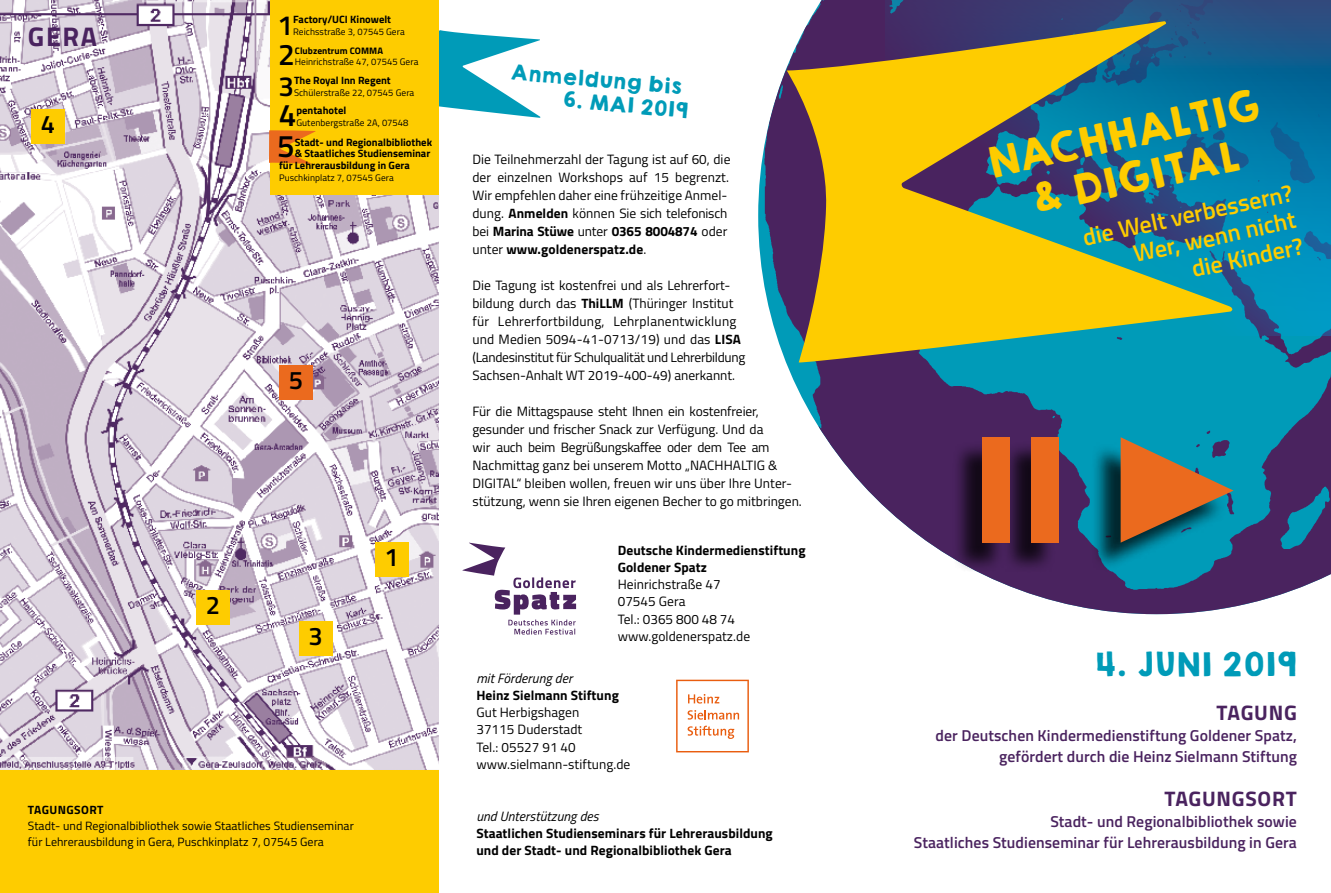
<style>
.page{position:relative;width:1331px;height:893px;background:#fff}
.page>*{position:absolute;margin:0;border:0;box-sizing:border-box;transform-origin:0 0}
.t1{font:37.5px/45px "KGHAPPY Solid";color:#fecc00;text-align:center}
.t2{font:600 31.35px "Titillium";color:#000}
.t3{font:600 30px "Titillium";color:#000}
.t4{font:29.7px "KGHAPPY Solid";color:#009bb8}
.t5{font:600 27.75px "Titillium";color:#000}
.t6{font:700 27px "Titillium";color:#4a235f}
.t7{font:600 25.5px "Titillium";color:#000}
.t8{font:600 24px/27px "Titillium";color:#fecc00;text-align:right}
.t9{font:700 21px "Titillium";letter-spacing:.035em;color:#4a235f}
.t10{font:18.9px "KGHAPPY Solid";color:#009bb8}
.t11{font:600 15.75px/21px "Titillium";letter-spacing:.005em;color:#4a235f;text-align:right}
.t12{font:13.5px/18px "Titillium";letter-spacing:.005em;color:#000}
.t13{font:700 13.5px/17.2px "Titillium";letter-spacing:.005em;color:#000}
.t14{font:italic 13.5px "Titillium";letter-spacing:.005em;color:#000}
.t15{font:12px/15.8px "Titillium";letter-spacing:.005em;color:#000}
.t16{font:700 12px "Titillium";letter-spacing:.035em;color:#000}
.t17{font:700 10.65px "Titillium";color:#000}
.t18{font:9.45px/11.9px "Titillium";letter-spacing:.005em;color:#000}
.t19{font:700 9.45px "Titillium";letter-spacing:.005em;color:#000}
.s1{font-weight:700}
</style>
<div class="page">
<div style="left:0;top:767px;width:438px;height:126px;background:#fecc00"></div>
<img style="left:0;top:0;width:438px;height:770px">
<div style="left:31px;top:109px;width:34px;height:34px;background:#fecc00"></div>
<div style="left:196px;top:590px;width:34px;height:34px;background:#fecc00"></div>
<div style="left:299px;top:621px;width:33px;height:34px;background:#fecc00"></div>
<div style="left:375px;top:543px;width:34px;height:34px;background:#fecc00"></div>
<div style="left:279px;top:366px;width:34px;height:34px;background:#eb6a1e"></div>
<svg style="left:439px;top:30px;width:102px;height:88px"></svg>
<div style="left:270px;top:0;width:169px;height:194px;background:#fecc00"></div>
<svg style="left:269px;top:130px;width:47px;height:34px"></svg>
<svg style="left:462px;top:543px;width:114px;height:92px"></svg>
<svg style="left:676px;top:680px;width:73px;height:72px"></svg>
<img style="left:758px;top:0;width:573px;height:614px">
<div style="left:952px;top:441px;width:104px;height:132px;background:#000;opacity:.75"></div>
<div style="left:982px;top:437px;width:27px;height:106px;background:#eb6a1e"></div>
<div style="left:1032px;top:437px;width:27px;height:106px;background:#eb6a1e"></div>
<div style="left:1090px;top:443px;width:138px;height:129px;background:#000;opacity:.75"></div>
<svg style="left:1121px;top:437px;width:113px;height:106px;background:#767760"></svg>
<svg style="left:885px;top:0;width:446px;height:336px;background:#116c9d"></svg>
<svg style="left:787px;top:21px;width:448px;height:343px;background:#84934e"></svg>
<h3 class="t6" style="left:28px;top:16px;width:71px">GERA</h3>
<h3 class="t7" style="left:41px;top:105px;width:16px">4</h3>
<h3 class="t5" style="left:278px;top:5px;width:17px">1</h3>
<p class="t17" style="left:293px;top:12px;width:99px">Factory/UCI Kinowelt</p>
<p class="t18" style="left:293px;top:25px;width:113px">Reichsstraße 3, 07545 Gera</p>
<h3 class="t3" style="left:278px;top:32px;width:18px">2</h3>
<p class="t19" style="left:295px;top:43px;width:90px">Clubzentrum COMMA</p>
<p class="t18" style="left:295px;top:56px;width:125px">Heinrichstraße 47, 07545 Gera</p>
<h3 class="t5" style="left:278px;top:65px;width:17px">3</h3>
<p class="t17" style="left:294px;top:72px;width:98px">The Royal Inn Regent</p>
<p class="t18" style="left:294px;top:86px;width:122px">Schülerstraße 22, 07545 Gera</p>
<h2 class="t2" style="left:279px;top:91px;width:19px">4</h2>
<p class="t17" style="left:296px;top:102px;width:51px">pentahotel</p>
<p class="t18" style="left:280px;top:116px;width:130px;text-indent:16px">Gutenbergstraße 2A, 07548<br>Gera</p>
<h2 class="t2" style="left:277px;top:123px;width:19px">5</h2>
<p class="t17" style="left:295px;top:134px;width:139px">Stadt- und Regionalbibliothek</p>
<p class="t17" style="left:295px;top:146px;width:137px">&amp; Staatliches Studienseminar</p>
<p class="t17" style="left:279px;top:157px;width:132px">für Lehrerausbildung in Gera</p>
<p class="t18" style="left:279px;top:171px;width:116px">Puschkinplatz 7, 07545 Gera</p>
<h3 class="t7" style="left:206px;top:586px;width:16px">2</h3>
<h3 class="t7" style="left:289px;top:361px;width:16px">5</h3>
<h3 class="t7" style="left:308px;top:617px;width:16px">3</h3>
<h3 class="t7" style="left:385px;top:538px;width:16px">1</h3>
<p class="t16" style="left:28px;top:801px;width:77px">TAGUNGSORT</p>
<p class="t15" style="left:28px;top:817px;width:327px">Stadt- und Regionalbibliothek sowie Staatliches Studienseminar für Lehrerausbildung in Gera, Puschkinplatz 7, 07545 Gera</p>
<h3 class="t10" style="left:512px;top:57px;width:174px;rotate:5deg">Anmeldung bis</h3>
<h3 class="t10" style="left:564px;top:85px;width:128px;rotate:5deg">6. MAI 2019</h3>
<p class="t12" style="left:472px;top:150px;width:260px">Die Teilnehmerzahl der Tagung ist auf 60, die der einzelnen Workshops auf 15 begrenzt.<br>Wir empfehlen daher eine frühzeitige Anmel&shy;dung. <span class="s1">Anmelden</span> können Sie sich telefonisch bei <span class="s1">Marina Stüwe</span> unter <span class="s1">0365 8004874</span> oder unter <span class="s1">www.goldenerspatz.de</span>.</p>
<p class="t12" style="left:472px;top:276px;width:275px">Die Tagung ist kostenfrei und als Lehrerfort&shy;bildung durch das <span class="s1">ThiLLM</span> (Thüringer Institut für Lehrerfortbildung, Lehrplanentwicklung und Medien 5094-41-0713/19) und das <span class="s1">LISA </span>(Landesinstitut für Schulqualität und Lehrerbildung Sachsen-Anhalt WT 2019-400-49) anerkannt.</p>
<p class="t12" style="left:472px;top:402px;width:331px">Für die Mittagspause steht Ihnen ein kostenfreier, gesunder und frischer Snack zur Verfügung. Und da<br>wir auch beim Begrüßungskaffee oder dem Tee am Nachmittag ganz bei unserem Motto „NACHHALTIG &amp; DIGITAL“ bleiben wollen, freuen wir uns über Ihre Unter&shy;stützung, wenn sie Ihren eigenen Becher to go mitbringen.</p>
<p class="t13" style="left:618px;top:541px;width:189px">Deutsche Kindermedienstiftung<br>Goldener Spatz</p>
<p class="t12" style="left:618px;top:575px;width:134px;line-height:17.2px">Heinrichstraße 47<br>07545 Gera<br>Tel.: 0365 800 48 74 www.goldenerspatz.de</p>
<p class="t14" style="left:476px;top:668px;width:97px">mit Förderung der</p>
<p class="t13" style="left:476px;top:686px;width:144px">Heinz Sielmann Stiftung</p>
<p class="t12" style="left:476px;top:703px;width:155px;line-height:17.2px">Gut Herbigshagen<br>37115 Duderstadt<br>Tel.: 05527 91 40 www.sielmann-stiftung.de</p>
<p class="t14" style="left:476px;top:806px;width:124px">und Unterstützung des</p>
<p class="t13" style="left:476px;top:824px;width:298px">Staatlichen Studienseminars für Lehrerausbildung und der Stadt- und Regionalbibliothek Gera</p>
<h1 class="t1" style="left:982px;top:140px;width:279px;rotate:-12deg">NACHHALTIG &amp; DIGITAL</h1>
<h3 class="t8" style="left:1080px;top:223px;width:215px;rotate:-12deg">die Welt verbessern?<br>Wer, wenn nicht<br>die Kinder?</h3>
<h3 class="t4" style="left:1094px;top:641px;width:205px">4. JUNI 2019</h3>
<h3 class="t9" style="left:1216px;top:696px;width:82px">TAGUNG</h3>
<p class="t11" style="left:935px;top:724px;width:363px">der Deutschen Kindermedienstiftung Goldener Spatz, gefördert durch die Heinz Sielmann Stiftung</p>
<h3 class="t9" style="left:1164px;top:783px;width:134px">TAGUNGSORT</h3>
<p class="t11" style="left:914px;top:810px;width:385px">Stadt- und Regionalbibliothek sowie<br>Staatliches Studienseminar für Lehrerausbildung in Gera</p>
</div>
